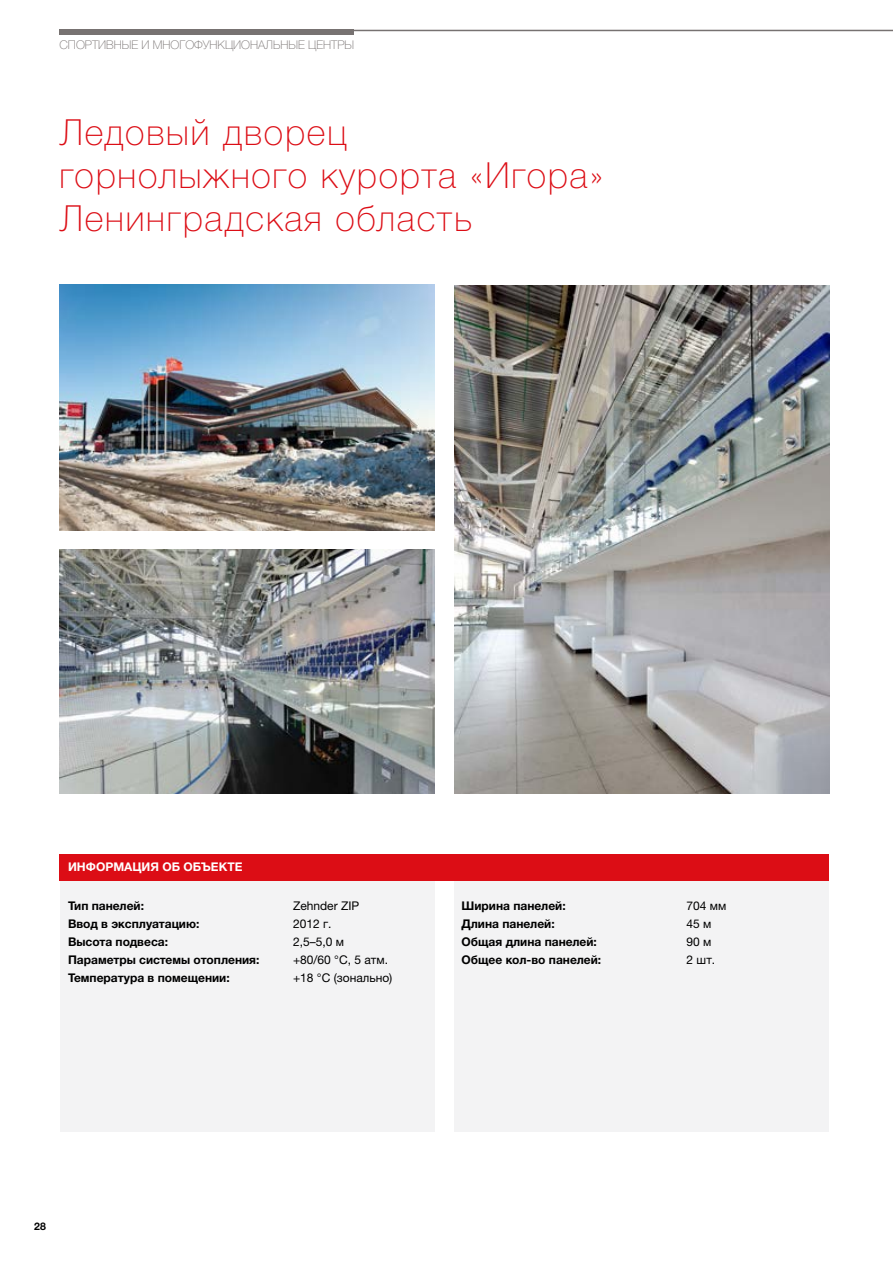
<style>
.page{position:relative;width:893px;height:1263px;background:#fff}
.page>*{position:absolute;margin:0;border:0;box-sizing:border-box;transform-origin:0 0}
.t1{font:100 36px/43.2px "Helvetica Neue LTW1 G";letter-spacing:.05em;color:#dc0d15}
.t2{font:700 12px/18px "Helvetica Neue LTW1 G";color:#000}
.t3{font:12px/18px "Helvetica Neuefor Zehnder";color:#000}
.t4{font:100 12px "Helvetica Neue LTW1 G";color:#777271}
.t5{font:700 12px "Helvetica Neue LTW1 G";color:#fff}
.t6{font:700 10.5px "Helvetica Neue LTW1 G";color:#000}
</style>
<div class="page">
<hr style="left:60px;top:30px;width:833px;height:1px;background:#777271">
<div style="left:60px;top:30px;width:294px;height:5px;background:#777271"></div>
<div style="left:60px;top:854px;width:374px;height:277px;background:#f3f3f4"></div>
<div style="left:454px;top:854px;width:375px;height:277px;background:#f3f3f4"></div>
<img style="left:60px;top:285px;width:374px;height:245px">
<img style="left:60px;top:550px;width:374px;height:243px">
<img style="left:454px;top:286px;width:375px;height:507px">
<div style="left:60px;top:854px;width:769px;height:26px;background:#dc0d15"></div>
<p class="t4" style="left:60px;top:37px;width:296px">СПОРТИВНЫЕ И МНОГОФУНКЦИОНАЛЬНЫЕ ЦЕНТРЫ</p>
<h1 class="t1" style="left:60px;top:110px;width:545px">Ледовый дворец<br>горнолыжного курорта «Игора»<br>Ленинградская область</h1>
<p class="t5" style="left:68px;top:859px;width:176px">ИНФОРМАЦИЯ ОБ ОБЪЕКТЕ</p>
<p class="t2" style="left:68px;top:897px;width:193px">Тип панелей:<br>Ввод в эксплуатацию:<br>Высота подвеса:<br>Параметры системы отопления:<br>Температура в помещении:</p>
<p class="t2" style="left:462px;top:897px;width:141px">Ширина панелей:<br>Длина панелей:<br>Общая длина панелей:<br>Общее кол-во панелей:</p>
<p class="t3" style="left:293px;top:897px;width:101px">Zehnder ZIP<br>2012 г.<br>2,5–5,0 м<br>+80/60 °С, 5 атм. +18 °С (зонально)</p>
<p class="t3" style="left:687px;top:897px;width:41px">704 мм<br>45 м<br>90 м<br>2 шт.</p>
<p class="t6" style="left:34px;top:1220px;width:13px">28</p>
</div>
